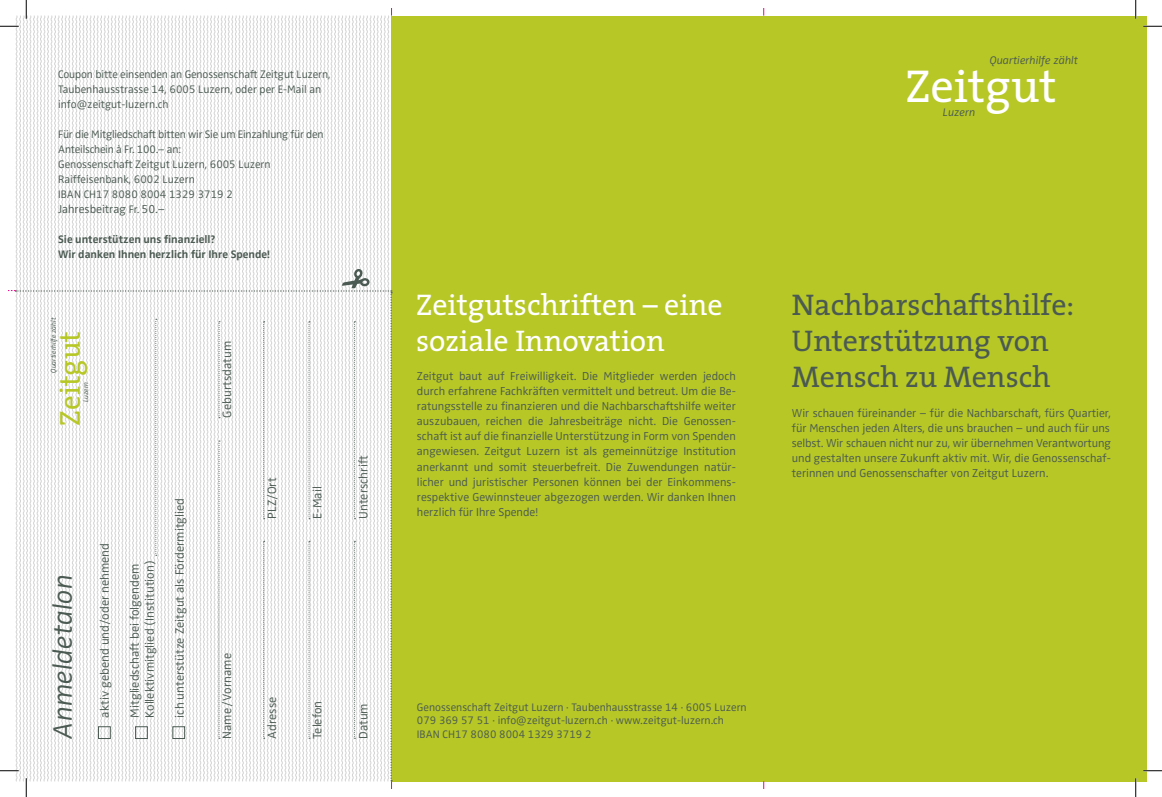
<style>
.page{position:relative;width:1162px;height:797px;background:#fff}
.page>*{position:absolute;margin:0;border:0;box-sizing:border-box;transform-origin:0 0}
.t1{font:46.38px "The Serif";color:#fff}
.t2{font:30px/36px "The Serif";color:#4b5a52}
.t3{font:30px/36px "The Serif";color:#fff}
.t4{font:29px "The Serif";color:#b6c726}
.t5{font:italic 300 27.5px "Zwo Pro";color:#4b5a52}
.t6{font:300 12.5px "Zwo Pro";color:#4b5a52}
.t7{font:300 11.88px/15px "Zwo Pro";color:#4b5a52;text-align:justify}
.t8{font:italic 300 11.38px "Zwo Pro";color:#4b5a52}
.t9{font:300 11.25px/15px "Zwo Pro";color:#4b5a52}
.t10{font:300 11.25px/15px "Zwo Pro";letter-spacing:-.02em;color:#4b5a52}
.t11{font:700 11.25px "Zwo Pro";color:#4b5a52}
.t12{font:italic 300 7.12px "Zwo Pro";color:#4b5a52}
.s1{font-size:11.25px}
</style>
<div class="page">
<div style="left:391px;top:16px;width:755px;height:765px;background:#b6c726"></div>
<svg style="left:1143px;top:25px;width:19px;height:2px"></svg>
<svg style="left:1143px;top:770px;width:19px;height:1px"></svg>
<svg style="left:0;top:0;width:392px;height:797px"></svg>
<svg style="left:1135px;top:0;width:1px;height:19px"></svg>
<svg style="left:1135px;top:778px;width:1px;height:19px"></svg>
<p class="t9" style="left:58px;top:67px;width:274px">Coupon bitte einsenden an Genossenschaft Zeitgut Luzern,</p>
<p class="t9" style="left:58px;top:82px;width:265px">Taubenhausstrasse 14, 6005 Luzern, oder per E-Mail an info@zeitgut-luzern.ch</p>
<p class="t10" style="left:58px;top:127px;width:267px">Für die Mitgliedschaft bitten wir Sie um Einzahlung für den<br>Anteilschein à Fr. 100.– an:</p>
<p class="t9" style="left:58px;top:157px;width:214px">Genossenschaft Zeitgut Luzern, 6005 Luzern</p>
<p class="t9" style="left:58px;top:172px;width:138px">Raiffeisenbank, 6002 Luzern</p>
<p class="t9" style="left:58px;top:187px;width:176px">IBAN CH17 8080 8004 1329 3719 2</p>
<p class="t7" style="left:58px;top:201px;width:108px">Jahresbeitrag <span class="s1">Fr.</span> 50.–</p>
<p class="t11" style="left:58px;top:232px;width:159px">Sie unterstützen uns finanziell?</p>
<p class="t11" style="left:58px;top:247px;width:213px">Wir danken Ihnen herzlich für Ihre Spende!</p>
<p class="t12" style="left:49px;top:373px;width:57px;rotate:-90deg">Quartierhilfe zählt</p>
<p class="t4" style="left:46px;top:425px;width:96px;rotate:-90deg">Zeitgut</p>
<p class="t12" style="left:82px;top:402px;width:22px;rotate:-90deg">Luzern</p>
<p class="t5" style="left:47px;top:738px;width:166px;rotate:-90deg">Anmeldetalon</p>
<p class="t6" style="left:97px;top:717px;width:176px;rotate:-90deg">aktiv gebend und/oder nehmend</p>
<p class="t6" style="left:127px;top:717px;width:155px;rotate:-90deg">Mitgliedschaft bei folgendem</p>
<p class="t6" style="left:142px;top:717px;width:158px;rotate:-90deg">Kollektivmitglied (Institution)</p>
<p class="t6" style="left:172px;top:717px;width:221px;rotate:-90deg">ich unterstütze Zeitgut als Fördermitglied</p>
<p class="t6" style="left:220px;top:417px;width:78px;rotate:-90deg">Geburtsdatum</p>
<p class="t6" style="left:265px;top:518px;width:42px;rotate:-90deg">PLZ/Ort</p>
<p class="t6" style="left:310px;top:518px;width:34px;rotate:-90deg">E-Mail</p>
<p class="t6" style="left:220px;top:738px;width:87px;rotate:-90deg">Name / Vorname</p>
<p class="t6" style="left:265px;top:738px;width:43px;rotate:-90deg">Adresse</p>
<p class="t6" style="left:310px;top:738px;width:40px;rotate:-90deg">Telefon</p>
<p class="t6" style="left:356px;top:518px;width:64px;rotate:-90deg">Unterschrift</p>
<p class="t6" style="left:356px;top:738px;width:37px;rotate:-90deg">Datum</p>
<p class="t8" style="left:989px;top:53px;width:90px">Quartierhilfe zählt</p>
<p class="t1" style="left:905px;top:48px;width:153px">Zeitgut</p>
<p class="t8" style="left:942px;top:105px;width:34px">Luzern</p>
<p class="t3" style="left:416px;top:286px;width:308px">Zeitgutschriften – eine soziale Innovation</p>
<p class="t7" style="left:417px;top:369px;width:320px">Zeitgut baut auf Freiwilligkeit. Die Mitglieder werden jedoch durch erfahrene Fachkräften vermittelt und betreut. Um die Be&shy;ratungsstelle zu finanzieren und die Nachbarschaftshilfe weiter auszubauen, reichen die Jahresbeiträge nicht. Die Genossen&shy;schaft ist auf die finanzielle Unterstützung in Form von Spenden angewiesen. Zeitgut Luzern ist als gemeinnützige Institution anerkannt und somit steuerbefreit. Die Zuwendungen natür&shy;licher und juristischer Personen können bei der Einkommens&shy;respektive Gewinnsteuer abgezogen werden. Wir danken Ihnen herzlich für Ihre Spende!</p>
<p class="t2" style="left:792px;top:286px;width:284px">Nachbarschaftshilfe:</p>
<p class="t2" style="left:792px;top:322px;width:260px">Unterstützung von<br>Mensch zu Mensch</p>
<p class="t7" style="left:792px;top:406px;width:320px">Wir schauen füreinander – für die Nachbarschaft, fürs Quartier, für Menschen jeden Alters, die uns brauchen – und auch für uns</p>
<p class="t7" style="left:792px;top:436px;width:320px">selbst. Wir schauen nicht nur zu, wir übernehmen Verantwortung und gestalten unsere Zukunft aktiv mit. Wir, die Genossenschaf&shy;terinnen und Genossenschafter von Zeitgut Luzern.</p>
<p class="t9" style="left:417px;top:699px;width:331px">Genossenschaft Zeitgut Luzern · Taubenhausstrasse 14 · 6005 Luzern</p>
<p class="t9" style="left:417px;top:713px;width:309px">079 369 57 51 · info@zeitgut-luzern.ch · www.zeitgut-luzern.ch</p>
<p class="t9" style="left:417px;top:727px;width:176px">IBAN CH17 8080 8004 1329 3719 2</p>
</div>
